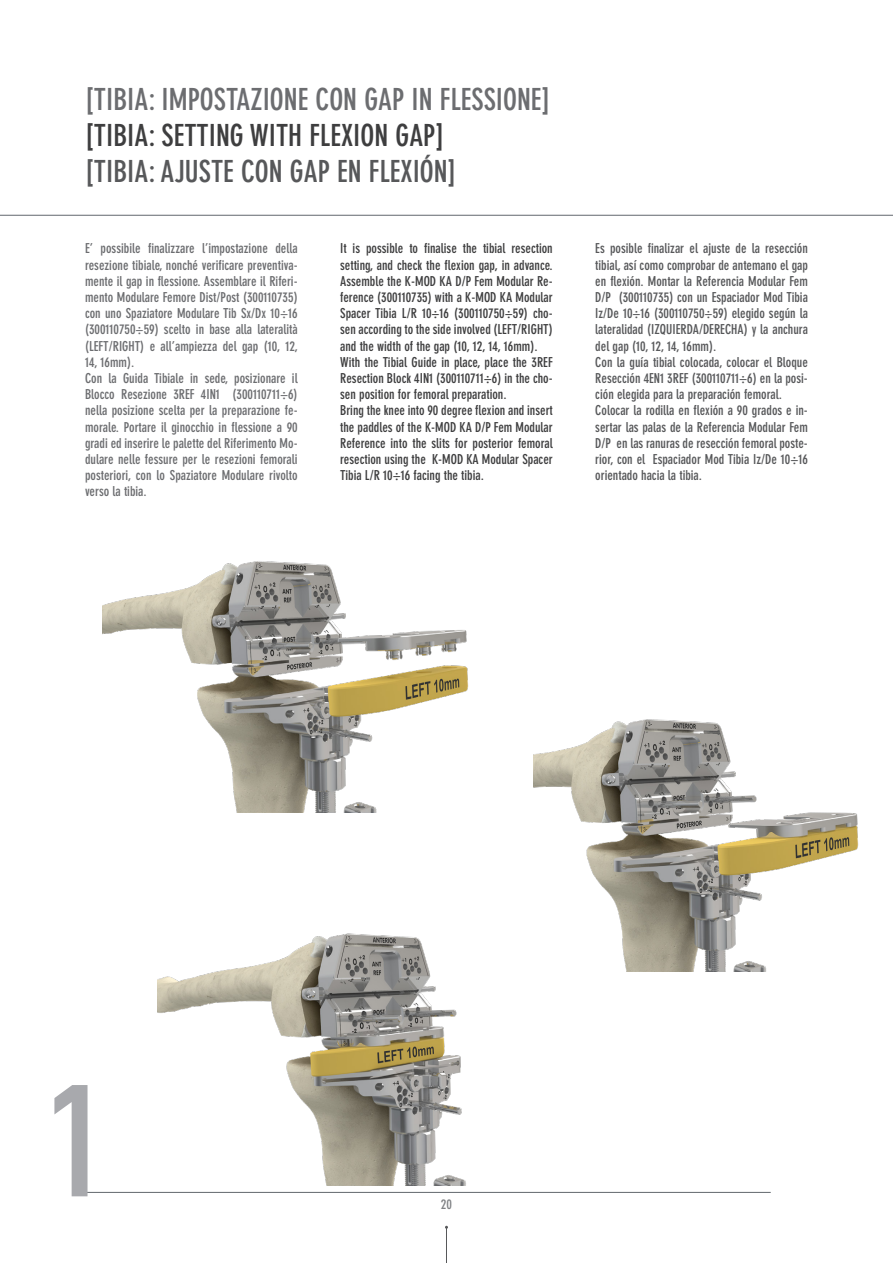
<style>
.page{position:relative;width:893px;height:1263px;background:#fff}
.page>*{position:absolute;margin:0;border:0;box-sizing:border-box;transform-origin:0 0}
.t1{font:159px "DIN Condensed";color:#a8a9ad}
.t2{font:700 condensed 30px "DIN Neuzeit Grotesk";color:#6c6d70}
.t3{font:700 condensed 30px "DIN Neuzeit Grotesk";color:#3e3e3f}
.t4{font:700 condensed 30px "DIN Neuzeit Grotesk";color:#57585a}
.t5{font:700 condensed 13.5px/16.2px "DIN Neuzeit Grotesk";color:#6c6d70;text-align:justify}
.t6{font:700 condensed 13.5px/16.2px "DIN Neuzeit Grotesk";color:#3e3e3f;text-align:justify}
.t7{font:700 condensed 13.5px/16.2px "DIN Neuzeit Grotesk";color:#57585a;text-align:justify}
.t8{font:700 condensed 13.5px "DIN Neuzeit Grotesk";color:#808285}
</style>
<div class="page">
<hr style="left:446px;top:1227px;width:1px;height:36px;background:#57585a">
<hr style="left:85px;top:1192px;width:686px;height:1px;background:#62676d">
<img style="left:102px;top:561px;width:366px;height:251px">
<img style="left:534px;top:719px;width:325px;height:252px">
<img style="left:157px;top:875px;width:450px;height:311px">
<hr style="left:0;top:215px;width:893px;height:1px;background:#62676d">
<p class="t2" style="left:85px;top:82px;width:467px">[TIBIA: IMPOSTAZIONE CON GAP IN FLESSIONE]</p>
<p class="t3" style="left:85px;top:118px;width:361px">[TIBIA: SETTING WITH FLEXION GAP]</p>
<p class="t4" style="left:85px;top:154px;width:373px">[TIBIA: AJUSTE CON GAP EN FLEXIÓN]</p>
<p class="t5" style="left:85px;top:241px;width:215px">E’ possibile finalizzare l’impostazione della resezione tibiale, nonché verificare preventiva&shy;mente il gap in flessione. Assemblare il Riferi&shy;mento Modulare Femore Dist/Post (300110735) con uno Spaziatore Modulare Tib Sx/Dx 10÷16 (300110750÷59) scelto in base alla lateralità (LEFT/RIGHT) e all’ampiezza del gap (10, 12, 14, 16mm).</p>
<p class="t5" style="left:85px;top:370px;width:214px">Con la Guida Tibiale in sede, posizionare il Blocco Resezione 3REF 4IN1 (300110711÷6) nella posizione scelta per la preparazione fe&shy;morale. Portare il ginocchio in flessione a 90 gradi ed inserire le palette del Riferimento Mo&shy;dulare nelle fessure per le resezioni femorali posteriori, con lo Spaziatore Modulare rivolto verso la tibia.</p>
<p class="t6" style="left:340px;top:241px;width:214px">It is possible to finalise the tibial resection setting, and check the flexion gap, in advance.<br>Assemble the K-MOD KA D/P Fem Modular Re&shy;ference (300110735) with a K-MOD KA Modular Spacer Tibia L/R 10÷16 (300110750÷59) cho&shy;sen according to the side involved (LEFT/RIGHT) and the width of the gap (10, 12, 14, 16mm).</p>
<p class="t6" style="left:340px;top:354px;width:214px">With the Tibial Guide in place, place the 3REF Resection Block 4IN1 (300110711÷6) in the cho&shy;sen position for femoral preparation.</p>
<p class="t6" style="left:340px;top:403px;width:214px">Bring the knee into 90 degree flexion and insert the paddles of the K-MOD KA D/P Fem Modular Reference into the slits for posterior femoral resection using the K-MOD KA Modular Spacer Tibia L/R 10÷16 facing the tibia.</p>
<p class="t7" style="left:595px;top:241px;width:214px">Es posible finalizar el ajuste de la resección tibial, así como comprobar de antemano el gap en flexión. Montar la Referencia Modular Fem D/P (300110735) con un Espaciador Mod Tibia Iz/De 10÷16 (300110750÷59) elegido según la lateralidad (IZQUIERDA/DERECHA) y la anchura del gap (10, 12, 14, 16mm).</p>
<p class="t7" style="left:595px;top:354px;width:214px">Con la guía tibial colocada, colocar el Bloque Resección 4EN1 3REF (300110711÷6) en la posi&shy;ción elegida para la preparación femoral.</p>
<p class="t7" style="left:595px;top:403px;width:214px">Colocar la rodilla en flexión a 90 grados e in&shy;sertar las palas de la Referencia Modular Fem D/P en las ranuras de resección femoral poste&shy;rior, con el Espaciador Mod Tibia Iz/De 10÷16 orientado hacia la tibia.</p>
<p class="t1" style="left:43px;top:1053px;width:68px">1</p>
<p class="t8" style="left:441px;top:1197px;width:13px">20</p>
</div>
